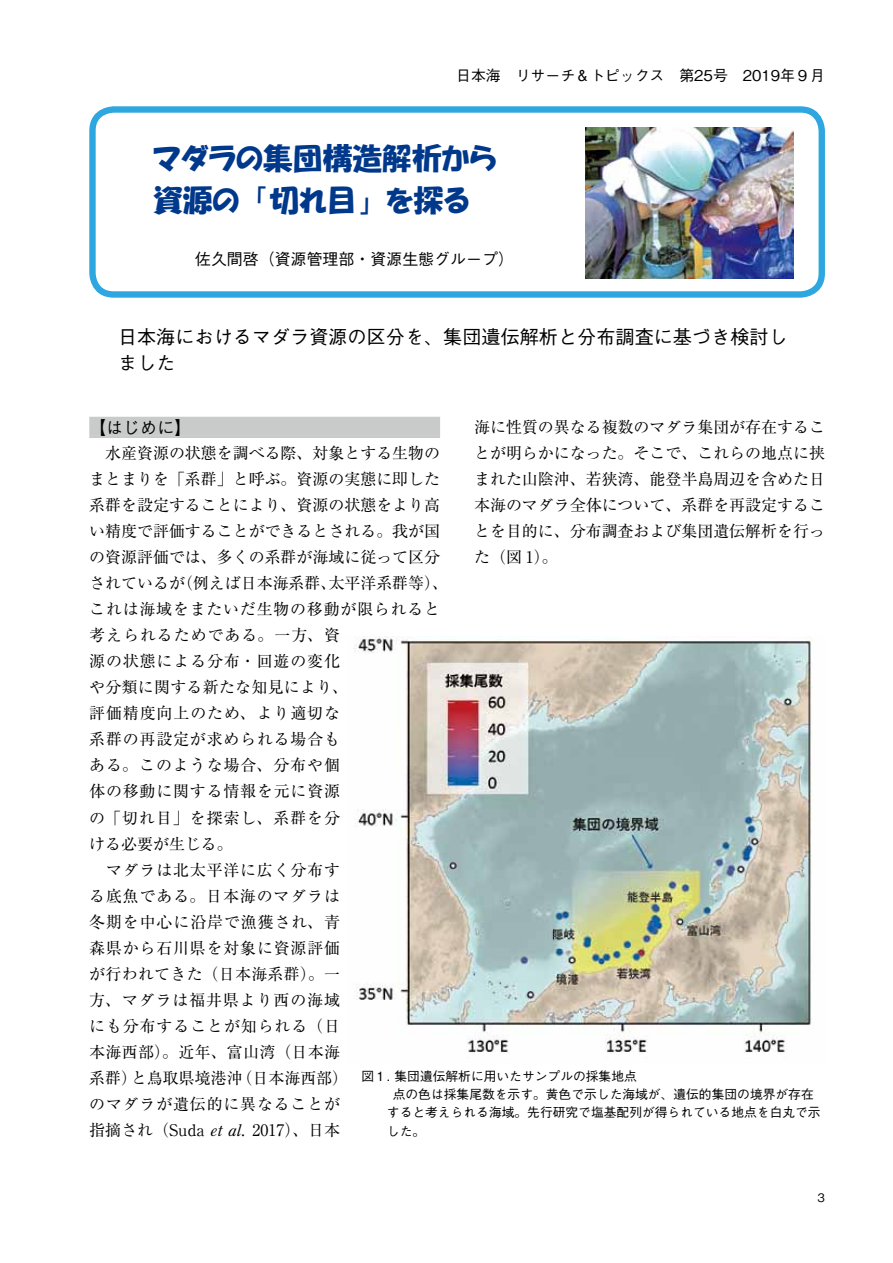
<style>
.page{position:relative;width:893px;height:1263px;background:#fff}
.page>*{position:absolute;margin:0;border:0;box-sizing:border-box;transform-origin:0 0}
.t1{font:29.7px/42.6px "HGP Soei Kakupoptai";color:#00388b}
.t2{font:500 19.2px/25.5px "Gothic BBB Pro";color:#000}
.t3{font:500 16.95px "Gothic BBB Pro";color:#000}
.t4{font:15.9px/26.1px "Ryumin Pro";letter-spacing:.05em;color:#000}
.t5{font:15.9px/26.1px "Ryumin Pro";letter-spacing:.02em;color:#000;text-align:justify}
.t6{font:500 15.9px "Gothic BBB Pro";color:#000}
.t7{font:500 14.85px "Gothic BBB Pro";color:#000}
.t8{font:500 12.75px "Gothic BBB Pro";color:#000}
.t9{font:500 11.7px "Gothic BBB Pro";color:#000}
</style>
<div class="page">
<div style="left:89px;top:106px;width:736px;height:192px;border:6px solid #2ea7e0;border-radius:21px"></div>
<div style="left:89px;top:417px;width:351px;height:19px;background:#c9caca"></div>
<hr style="left:89px;top:436px;width:351px;height:2px;background:#c9caca">
<img style="left:354px;top:637px;width:459px;height:416px">
<img style="left:586px;top:127px;width:207px;height:152px">
<p class="t7" style="left:456px;top:64px;width:370px">日本海　リサーチ＆トピックス　第25号　2019年９月</p>
<h1 class="t1" style="left:153px;top:137px;width:345px">マダラの集団構造解析から資源の「切れ目」を探る</h1>
<p class="t6" style="left:195px;top:246px;width:320px">佐久間啓（資源管理部・資源生態グループ）</p>
<p class="t2" style="left:118px;top:322px;width:671px">日本海におけるマダラ資源の区分を、集団遺伝解析と分布調査に基づき検討しました</p>
<p class="t3" style="left:89px;top:414px;width:104px">【はじめに】</p>
<p class="t4" style="left:89px;top:439px;width:360px">　水産資源の状態を調べる際、対象とする生物のまとまりを「系群」と呼ぶ。資源の実態に即した系群を設定することにより、資源の状態をより高い精度で評価することができるとされる。我が国の資源評価では、多くの系群が海域に従って区分されているが（例えば日本海系群、太平洋系群等）、これは海域をまたいだ生物の移動が限られると考えられるためである。一方、資<br>源の状態による分布・回遊の変化<br>や分類に関する新たな知見により、<br>評価精度向上のため、より適切な<br>系群の再設定が求められる場合も<br>ある。このような場合、分布や個<br>体の移動に関する情報を元に資源<br>の「切れ目」を探索し、系群を分<br>ける必要が生じる。<br>　マダラは北太平洋に広く分布す<br>る底魚である。日本海のマダラは<br>冬期を中心に沿岸で漁獲され、青<br>森県から石川県を対象に資源評価<br>が行われてきた（日本海系群）。一<br>方、マダラは福井県より西の海域<br>にも分布することが知られる（日<br>本海西部）。近年、富山湾（日本海<br>系群）と鳥取県境港沖（日本海西部）<br>のマダラが遺伝的に異なることが<br>指摘され（Suda et al. 2017）、日本</p>
<p class="t5" style="left:474px;top:413px;width:352px">海に性質の異なる複数のマダラ集団が存在することが明らかになった。そこで、これらの地点に挟まれた山陰沖、若狭湾、能登半島周辺を含めた日本海のマダラ全体について、系群を再設定することを目的に、分布調査および集団遺伝解析を行った（図 1）。</p>
<p class="t8" style="left:361px;top:1066px;width:277px">図１. 集団遺伝解析に用いたサンプルの採集地点</p>
<p class="t8" style="left:361px;top:1084px;width:454px">　　 点の色は採集尾数を示す。黄色で示した海域が、遺伝的集団の境界が存在</p>
<p class="t8" style="left:387px;top:1102px;width:435px">すると考えられる海域。先行研究で塩基配列が得られている地点を白丸で示</p>
<p class="t8" style="left:387px;top:1120px;width:40px">した。</p>
<p class="t9" style="left:818px;top:1188px;width:9px">3</p>
</div>
